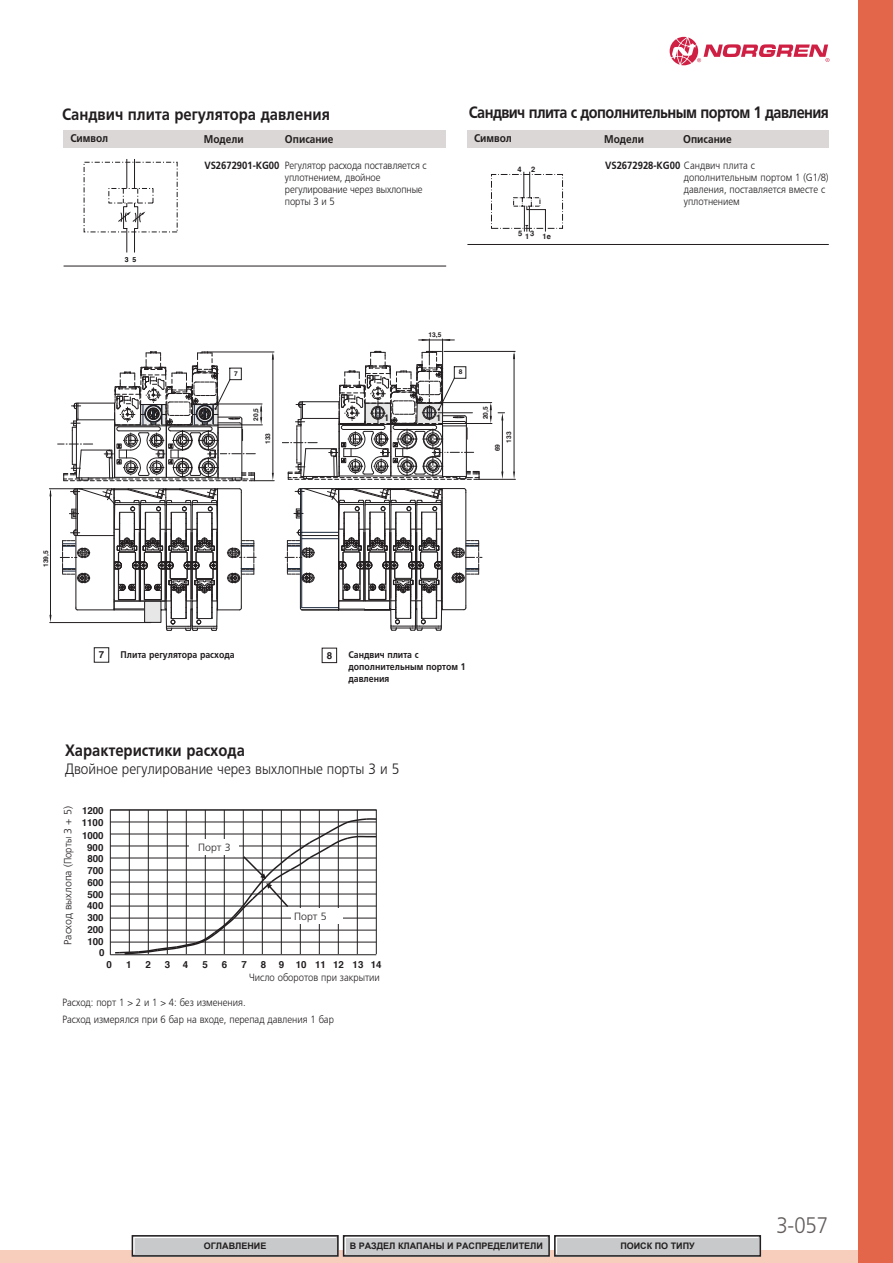
<style>
.page{position:relative;width:893px;height:1263px;background:#fff}
.page>*{position:absolute;margin:0;border:0;box-sizing:border-box;transform-origin:0 0}
.t1{font:300 22.5px "Frutiger LTCYR";color:#635d5d;scale:.9 1}
.t2{font:700 16.5px "Frutiger LTCYR";color:#221e1f;scale:.9 1}
.t3{font:700 16.5px "Frutiger LTCYR";letter-spacing:-.04em;color:#221e1f;scale:.88 1}
.t4{font:300 15px "Frutiger LTCYR";color:#221e1f;scale:.9 1}
.t5{font:700 11.25px "Frutiger LTCYR";color:#221e1f;scale:.9 1}
.t6{font:300 10.5px/12px "Frutiger LTCYR";color:#221e1f;scale:.9 1}
.t7{font:300 10.5px "Frutiger LTCYR";color:#221e1f}
.t8{font:700 9.75px/12px "Frutiger LTCYR";color:#221e1f;scale:.9 1}
.t9{font:700 9.75px/11.4px "Helvetica";color:#221e1f;text-align:justify}
.t10{font:700 9.75px "Norgren";color:#221e1f}
.t11{font:700 9.15px "Norgren";color:#221e1f}
.t12{font:700 9px "Arial";color:#231f20}
.t13{font:700 7.5px "Helvetica";color:#221e1f}
.t14{font:700 6.9px "Helvetica";color:#040505}
.t15{font:700 6.6px "Norgren";color:#221e1f}
.t16{font:700 6.6px "Helvetica";color:#221e1f}
.s1{font-weight:700}
</style>
<div class="page">
<div style="left:0;top:1250px;width:892px;height:13px;background:#f7cdbc"></div>
<div style="left:858px;top:0;width:34px;height:1263px;background:#e4664a"></div>
<svg style="left:670px;top:37px;width:159px;height:28px"></svg>
<div style="left:64px;top:130px;width:382px;height:18px;background:#dad7d6"></div>
<svg style="left:118px;top:159px;width:27px;height:94px"></svg>
<div style="left:467px;top:130px;width:362px;height:17px;background:#dad7d6"></div>
<div style="left:491px;top:174px;width:72px;height:55px;border:1px dashed #221e1f"></div>
<svg style="left:513px;top:172px;width:33px;height:60px"></svg>
<hr style="left:64px;top:266px;width:382px;height:1px;background:#221e1f">
<hr style="left:467px;top:244px;width:362px;height:1px;background:#221e1f">
<div style="left:94px;top:648px;width:15px;height:14px;border:1px solid #221e1f"></div>
<div style="left:322px;top:648px;width:15px;height:15px;border:1px solid #221e1f"></div>
<svg style="left:49px;top:488px;width:207px;height:143px"></svg>
<svg style="left:285px;top:488px;width:197px;height:143px"></svg>
<svg style="left:110px;top:809px;width:267px;height:146px"></svg>
<hr style="left:110px;top:810px;width:1px;height:145px;background:#221e1f">
<div style="left:291px;top:908px;width:52px;height:16px;background:#fff"></div>
<div style="left:189px;top:839px;width:49px;height:16px;background:#fff"></div>
<svg style="left:58px;top:351px;width:216px;height:131px"></svg>
<hr style="left:444px;top:351px;width:71px;height:1px;background:#221e1f">
<hr style="left:479px;top:479px;width:36px;height:1px;background:#221e1f">
<hr style="left:514px;top:354px;width:1px;height:117px;background:#221e1f">
<svg style="left:513px;top:351px;width:2px;height:8px"></svg>
<svg style="left:513px;top:471px;width:2px;height:8px"></svg>
<svg style="left:282px;top:339px;width:210px;height:141px"></svg>
<hr style="left:438px;top:413px;width:34px;height:1px;background:#221e1f">
<hr style="left:502px;top:417px;width:1px;height:57px;background:#221e1f">
<svg style="left:498px;top:413px;width:6px;height:7px"></svg>
<div style="left:135px;top:1238px;width:201px;height:16px;background:#c7c9cb"></div>
<div style="left:132px;top:1235px;width:207px;height:22px;border:2px solid #231f20"></div>
<div style="left:557px;top:1238px;width:201px;height:16px;background:#c7c9cb"></div>
<div style="left:554px;top:1235px;width:207px;height:22px;border:2px solid #231f20"></div>
<div style="left:346px;top:1238px;width:201px;height:16px;background:#c7c9cb"></div>
<div style="left:343px;top:1235px;width:207px;height:22px;border:2px solid #231f20"></div>
<h2 class="t2" style="left:62px;top:108px;width:299px">Сандвич плита регулятора давления</h2>
<p class="t5" style="left:70px;top:134px;width:44px">Символ</p>
<p class="t5" style="left:204px;top:134px;width:46px">Модели</p>
<p class="t5" style="left:285px;top:134px;width:55px">Описание</p>
<p class="t6" style="left:285px;top:160px;width:159px;text-indent:-81px"><span class="s1">VS2672901-KG00</span> Регулятор расхода поставляется с уплотнением, двойное регулирование через выхлопные порты 3 и 5</p>
<p class="t14" style="left:125px;top:257px;width:13px">3 5</p>
<h2 class="t3" style="left:469px;top:105px;width:411px">Сандвич плита с дополнительным портом 1 давления</h2>
<p class="t5" style="left:474px;top:134px;width:44px">Символ</p>
<p class="t5" style="left:604px;top:134px;width:46px">Модели</p>
<p class="t5" style="left:683px;top:134px;width:55px">Описание</p>
<p class="t6" style="left:684px;top:160px;width:162px;text-indent:-79px"><span class="s1">VS2672928-KG00</span> Сандвич плита с дополнительным портом 1 (G1/8) давления, поставляется вместе с уплотнением</p>
<p class="t13" style="left:517px;top:167px;width:19px">4 2</p>
<p class="t13" style="left:518px;top:230px;width:17px">5 3</p>
<p class="t13" style="left:525px;top:234px;width:6px">1</p>
<p class="t13" style="left:542px;top:234px;width:10px">1e</p>
<p class="t16" style="left:234px;top:371px;width:5px">7</p>
<p class="t15" style="left:428px;top:331px;width:14px">13,5</p>
<p class="t15" style="left:459px;top:368px;width:5px">8</p>
<p class="t16" style="left:253px;top:421px;width:14px;rotate:-90deg">20,5</p>
<p class="t16" style="left:265px;top:444px;width:13px;rotate:-90deg">133</p>
<p class="t11" style="left:384px;top:412px;width:7px">1</p>
<p class="t11" style="left:436px;top:412px;width:7px">1</p>
<p class="t15" style="left:481px;top:419px;width:14px;rotate:-90deg">20,5</p>
<p class="t15" style="left:505px;top:443px;width:13px;rotate:-90deg">133</p>
<p class="t15" style="left:493px;top:451px;width:9px;rotate:-90deg">69</p>
<p class="t16" style="left:43px;top:567px;width:18px;rotate:-90deg">139,5</p>
<p class="t10" style="left:99px;top:649px;width:7px">7</p>
<p class="t8" style="left:121px;top:649px;width:128px">Плита регулятора расхода</p>
<p class="t10" style="left:327px;top:649px;width:7px">8</p>
<p class="t8" style="left:348px;top:649px;width:132px">Сандвич плита с дополнительным портом 1 давления</p>
<h2 class="t2" style="left:65px;top:744px;width:201px">Характеристики расхода</h2>
<h3 class="t4" style="left:65px;top:763px;width:373px">Двойное регулирование через выхлопные порты 3 и 5</h3>
<p class="t7" style="left:63px;top:945px;width:140px;rotate:-90deg">Расход выхлопа (Порты 3 + 5)</p>
<p class="t9" style="left:82px;top:806px;width:23px">1200<br>1100</p>
<p class="t9" style="left:87px;top:853px;width:18px;line-height:12.1px">800<br>700<br>600</p>
<p class="t9" style="left:82px;top:831px;width:23px;text-align:center">1000<br>900</p>
<p class="t9" style="left:87px;top:889px;width:18px">500<br>400<br>300</p>
<p class="t9" style="left:87px;top:925px;width:18px">200<br>100</p>
<p class="t9" style="left:99px;top:948px;width:7px">0</p>
<p class="t7" style="left:198px;top:843px;width:34px">Порт 3</p>
<p class="t7" style="left:294px;top:912px;width:34px">Порт 5</p>
<p class="t9" style="left:106px;top:960px;width:7px">0</p>
<p class="t9" style="left:126px;top:959px;width:7px">1</p>
<p class="t9" style="left:145px;top:960px;width:7px">2</p>
<p class="t9" style="left:165px;top:960px;width:7px">3</p>
<p class="t9" style="left:183px;top:960px;width:7px">4</p>
<p class="t9" style="left:202px;top:960px;width:7px">5</p>
<p class="t9" style="left:222px;top:960px;width:7px">6</p>
<p class="t9" style="left:241px;top:960px;width:7px">7</p>
<p class="t9" style="left:261px;top:960px;width:7px">8</p>
<p class="t9" style="left:279px;top:960px;width:104px">9 10 11 12 13 14</p>
<p class="t6" style="left:249px;top:972px;width:147px">Число оборотов при закрытии</p>
<p class="t6" style="left:63px;top:995px;width:303px;line-height:16.2px">Расход: порт 1 &gt; 2 и 1 &gt; 4: без изменения.<br>Расход измерялся при 6 бар на входе, перепад давления 1 бар</p>
<p class="t12" style="left:204px;top:1241px;width:64px">ОГЛАВЛЕНИЕ</p>
<p class="t12" style="left:350px;top:1241px;width:195px">В РАЗДЕЛ КЛАПАНЫ И РАСПРЕДЕЛИТЕЛИ</p>
<p class="t12" style="left:620px;top:1241px;width:76px">ПОИСК ПО ТИПУ</p>
<h1 class="t1" style="left:776px;top:1215px;width:59px">3-057</h1>
</div>
